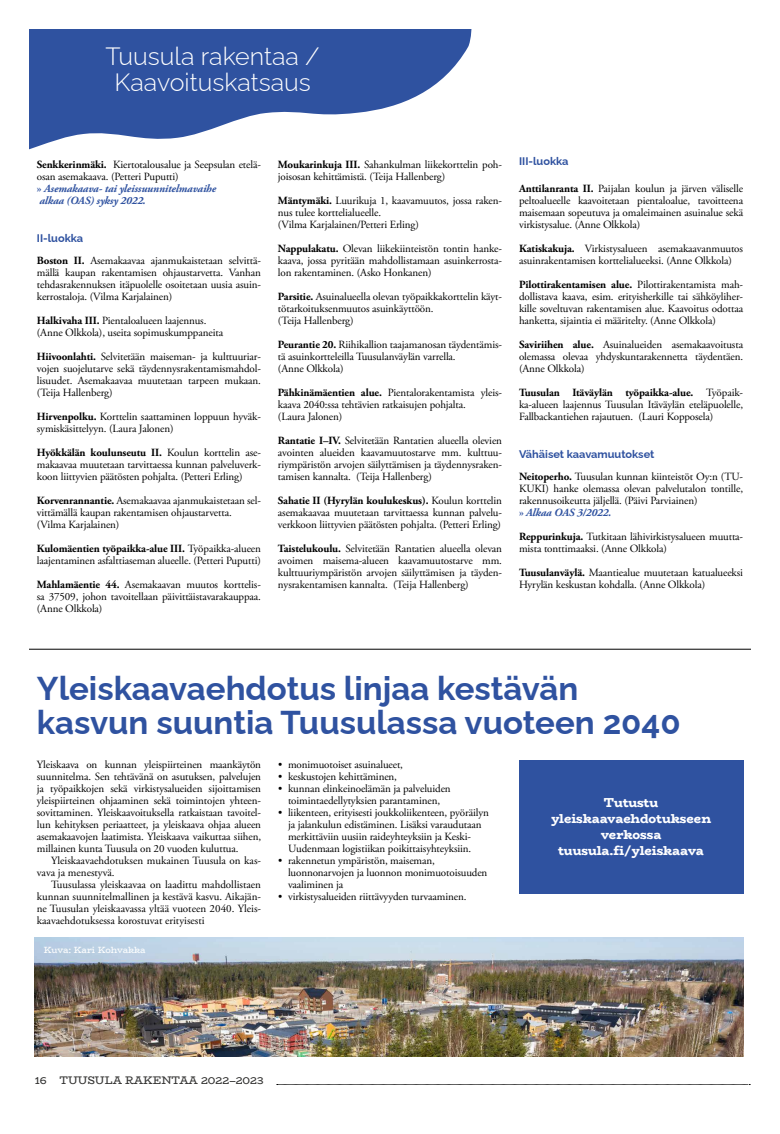
<style>
.page{position:relative;width:780px;height:1134px;background:#fff}
.page>*{position:absolute;margin:0;border:0;box-sizing:border-box;transform-origin:0 0}
.t1{font:700 33px/34px "Raleway";color:#2f52a0}
.t2{font:300 25px/26px "Raleway";color:#fff;text-align:center}
.t3{font:800 13px/16px "Bio Rhyme";letter-spacing:-.005em;color:#fff;text-align:center}
.t4{font:11px/12px "Adobe Garamond Pro";letter-spacing:-.01em;color:#000}
.t5{font:700 11px "Raleway";color:#2f52a0}
.t6{font:11px "Bio Rhyme";letter-spacing:-.005em;color:#333332}
.t7{font:9px "Bio Rhyme";letter-spacing:-.01em;color:#fff}
.s1{font-weight:700}
.s2{font-weight:700;color:#2f52a0}
.s3{font-weight:700;font-style:italic;color:#2f52a0}
</style>
<div class="page">
<img style="left:35px;top:937px;width:708px;height:120px">
<svg style="left:277px;top:1084px;width:473px;height:1px"></svg>
<div style="left:519px;top:761px;width:224px;height:133px;background:#2f52a0"></div>
<svg style="left:29px;top:29px;width:443px;height:121px;fill:#2f52a0"></svg>
<hr style="left:12px;top:649px;width:750px;height:1px;background:#000">
<div style="left:0;top:0;width:28px;height:1134px;background:#fff"></div>
<h2 class="t2" style="left:106px;top:40px;width:215px">Tuusula rakentaa /<br>Kaavoituskatsaus</h2>
<p class="t4" style="left:37px;top:159px;width:225px"><span class="s1">Senkkerinmäki.</span> Kiertotalousalue ja Seepsulan etelä&shy;osan asemakaava. (Petteri Puputti)<br><span class="s2">»</span> <span class="s3">Asemakaava- tai yleissuunnitelmavaihe<br>alkaa (OAS) syksy 2022.</span></p>
<p class="t5" style="left:37px;top:230px;width:48px">II-luokka</p>
<p class="t4" style="left:37px;top:255px;width:225px;text-align:justify"><span class="s1">Boston II.</span> Asemakaavaa ajanmukaistetaan selvittä&shy;mällä kaupan rakentamisen ohjaustarvetta. Vanhan tehdasrakennuksen itäpuolelle osoitetaan uusia asuin&shy;kerrostaloja. (Vilma Karjalainen)</p>
<p class="t4" style="left:37px;top:315px;width:188px"><span class="s1">Halkivaha III.</span> Pientaloalueen laajennus. (Anne Olkkola), useita sopimuskumppaneita</p>
<p class="t4" style="left:37px;top:351px;width:225px;text-align:justify"><span class="s1">Hiivoonlahti.</span> Selvitetään maiseman- ja kulttuuriar&shy;vojen suojelutarve sekä täydennysrakentamismahdol&shy;lisuudet. Asemakaavaa muutetaan tarpeen mukaan. (Teija Hallenberg)</p>
<p class="t4" style="left:37px;top:411px;width:225px"><span class="s1">Hirvenpolku.</span> Korttelin saattaminen loppuun hyväk&shy;symiskäsittelyyn. (Laura Jalonen)</p>
<p class="t4" style="left:37px;top:447px;width:225px;text-align:justify"><span class="s1">Hyökkälän koulunseutu II.</span> Koulun korttelin ase&shy;makaavaa muutetaan tarvittaessa kunnan palveluverk&shy;koon liittyvien päätösten pohjalta. (Petteri Erling)</p>
<p class="t4" style="left:37px;top:495px;width:225px"><span class="s1">Korvenrannantie.</span> Asemakaavaa ajanmukaistetaan sel&shy;vittämällä kaupan rakentamisen ohjaustarvetta. (Vilma Karjalainen)</p>
<p class="t4" style="left:37px;top:543px;width:225px"><span class="s1">Kulomäentien työpaikka-alue III.</span> Työpaikka-alueen laajentaminen asfalttiaseman alueelle. (Petteri Puputti)</p>
<p class="t4" style="left:37px;top:579px;width:225px;text-align:justify"><span class="s1">Mahlamäentie 44.</span> Asemakaavan muutos korttelis&shy;sa 37509, johon tavoitellaan päivittäistavarakauppaa. (Anne Olkkola)</p>
<p class="t4" style="left:278px;top:159px;width:225px"><span class="s1">Moukarinkuja III.</span> Sahankulman liikekorttelin poh&shy;joisosan kehittämistä. (Teija Hallenberg)</p>
<p class="t4" style="left:278px;top:195px;width:225px"><span class="s1">Mäntymäki.</span> Luurikuja 1, kaavamuutos, jossa raken&shy;nus tulee korttelialueelle.<br>(Vilma Karjalainen/Petteri Erling)</p>
<p class="t4" style="left:278px;top:243px;width:225px;text-align:justify"><span class="s1">Nappulakatu.</span> Olevan liikekiinteistön tontin hanke&shy;kaava, jossa pyritään mahdollistamaan asuinkerrosta&shy;lon rakentaminen. (Asko Honkanen)</p>
<p class="t4" style="left:278px;top:291px;width:225px"><span class="s1">Parsitie.</span> Asuinalueella olevan työpaikkakorttelin käyt&shy;tötarkoituksenmuutos asuinkäyttöön.<br>(Teija Hallenberg)</p>
<p class="t4" style="left:278px;top:339px;width:225px"><span class="s1">Peurantie 20.</span> Riihikallion taajamanosan täydentämis&shy;tä asuinkortteleilla Tuusulanväylän varrella.<br>(Anne Olkkola)</p>
<p class="t4" style="left:278px;top:387px;width:225px"><span class="s1">Pähkinämäentien alue.</span> Pientalorakentamista yleis&shy;kaava 2040:ssa tehtävien ratkaisujen pohjalta.<br>(Laura Jalonen)</p>
<p class="t4" style="left:278px;top:435px;width:225px;text-align:justify"><span class="s1">Rantatie I–IV.</span> Selvitetään Rantatien alueella olevien avointen alueiden kaavamuutostarve mm. kulttuu&shy;riympäristön arvojen säilyttämisen ja täydennysraken&shy;tamisen kannalta. (Teija Hallenberg)</p>
<p class="t4" style="left:278px;top:495px;width:225px;text-align:justify"><span class="s1">Sahatie II (Hyrylän koulukeskus).</span> Koulun korttelin asemakaavaa muutetaan tarvittaessa kunnan palvelu&shy;verkkoon liittyvien päätösten pohjalta. (Petteri Erling)</p>
<p class="t4" style="left:278px;top:543px;width:225px;text-align:justify"><span class="s1">Taistelukoulu.</span> Selvitetään Rantatien alueella olevan avoimen maisema-alueen kaavamuutostarve mm. kulttuuriympäristön arvojen säilyttämisen ja täyden&shy;nysrakentamisen kannalta. (Teija Hallenberg)</p>
<p class="t5" style="left:519px;top:153px;width:51px">III-luokka</p>
<p class="t4" style="left:519px;top:183px;width:225px;text-align:justify"><span class="s1">Anttilanranta II.</span> Paijalan koulun ja järven väliselle peltoalueelle kaavoitetaan pientaloalue, tavoitteena maisemaan sopeutuva ja omaleimainen asuinalue sekä virkistysalue. (Anne Olkkola)</p>
<p class="t4" style="left:519px;top:243px;width:225px"><span class="s1">Katiskakuja.</span> Virkistysalueen asemakaavanmuutos asuinrakentamisen korttelialueeksi. (Anne Olkkola)</p>
<p class="t4" style="left:519px;top:279px;width:225px;text-align:justify"><span class="s1">Pilottirakentamisen alue.</span> Pilottirakentamista mah&shy;dollistava kaava, esim. erityisherkille tai sähköyliher&shy;kille soveltuvan rakentamisen alue. Kaavoitus odottaa hanketta, sijaintia ei määritelty. (Anne Olkkola)</p>
<p class="t4" style="left:519px;top:339px;width:225px;text-align:justify"><span class="s1">Saviriihen alue.</span> Asuinalueiden asemakaavoitusta olemassa olevaa yhdyskuntarakennetta täydentäen. (Anne Olkkola)</p>
<p class="t4" style="left:519px;top:387px;width:225px;text-align:justify"><span class="s1">Tuusulan Itäväylän työpaikka-alue.</span> Työpaik&shy;ka-alueen laajennus Tuusulan Itäväylän eteläpuolelle, Fallbackantiehen rajautuen. (Lauri Kopposela)</p>
<p class="t5" style="left:519px;top:446px;width:137px">Vähäiset kaavamuutokset</p>
<p class="t4" style="left:519px;top:471px;width:225px"><span class="s1">Neitoperho.</span> Tuusulan kunnan kiinteistöt Oy:n (TU-KUKI) hanke olemassa olevan palvelutalon tontille, rakennusoikeutta jäljellä. (Päivi Parviainen)<br><span class="s2">»</span> <span class="s3">Alkaa OAS 3/2022.</span></p>
<p class="t4" style="left:519px;top:531px;width:225px"><span class="s1">Reppurinkuja.</span> Tutkitaan lähivirkistysalueen muutta&shy;mista tonttimaaksi. (Anne Olkkola)</p>
<p class="t4" style="left:519px;top:567px;width:225px"><span class="s1">Tuusulanväylä.</span> Maantiealue muutetaan katualueeksi<br>Hyrylän keskustan kohdalla. (Anne Olkkola)</p>
<h1 class="t1" style="left:37px;top:667px;width:645px">Yleiskaavaehdotus linjaa kestävän kasvun suuntia Tuusulassa vuoteen 2040</h1>
<p class="t4" style="left:37px;top:759px;width:226px;text-align:justify">Yleiskaava on kunnan yleispiirteinen maankäytön suunnitelma. Sen tehtävänä on asutuksen, palvelujen ja työpaikkojen sekä virkistysalueiden sijoittamisen yleispiirteinen ohjaaminen sekä toimintojen yhteen&shy;sovittaminen. Yleiskaavoituksella ratkaistaan tavoitel&shy;lun kehityksen periaatteet, ja yleiskaava ohjaa alueen asemakaavojen laatimista. Yleiskaava vaikuttaa siihen, millainen kunta Tuusula on 20 vuoden kuluttua.</p>
<p class="t4" style="left:37px;top:855px;width:226px;text-indent:14px">Yleiskaavaehdotuksen mukainen Tuusula on kas&shy;vava ja menestyvä.</p>
<p class="t4" style="left:37px;top:879px;width:226px;text-align:justify;text-indent:14px">Tuusulassa yleiskaavaa on laadittu mahdollistaen kunnan suunnitelmallinen ja kestävä kasvu. Aikajän&shy;ne Tuusulan yleiskaavassa yltää vuoteen 2040. Yleis&shy;kaavaehdotuksessa korostuvat erityisesti</p>
<p class="t4" style="left:278px;top:759px;width:126px">• monimuotoiset asuinalueet,</p>
<p class="t4" style="left:278px;top:771px;width:120px">• keskustojen kehittäminen,</p>
<p class="t4" style="left:278px;top:783px;width:174px;text-align:center">• kunnan elinkeinoelämän ja palveluiden toimintaedellytyksien parantaminen,</p>
<p class="t4" style="left:288px;top:807px;width:202px;text-indent:-10px">• liikenteen, erityisesti joukkoliikenteen, pyöräilyn ja jalankulun edistäminen. Lisäksi varaudutaan merkittäviin uusiin raideyhteyksiin ja Keski-Uudenmaan logistiikan poikittaisyhteyksiin.</p>
<p class="t4" style="left:288px;top:855px;width:201px;text-indent:-10px">• rakennetun ympäristön, maiseman, luonnonarvojen ja luonnon monimuotoisuuden vaaliminen ja</p>
<p class="t4" style="left:278px;top:891px;width:190px">• virkistysalueiden riittävyyden turvaaminen.</p>
<p class="t3" style="left:551px;top:794px;width:161px">Tutustu yleiskaavaehdotukseen verkossa tuusula.fi/yleiskaava</p>
<p class="t7" style="left:44px;top:942px;width:103px">Kuva: Kari Kohvakka</p>
<p class="t6" style="left:35px;top:1071px;width:230px">16 TUUSULA RAKENTAA 2022–2023</p>
</div>
